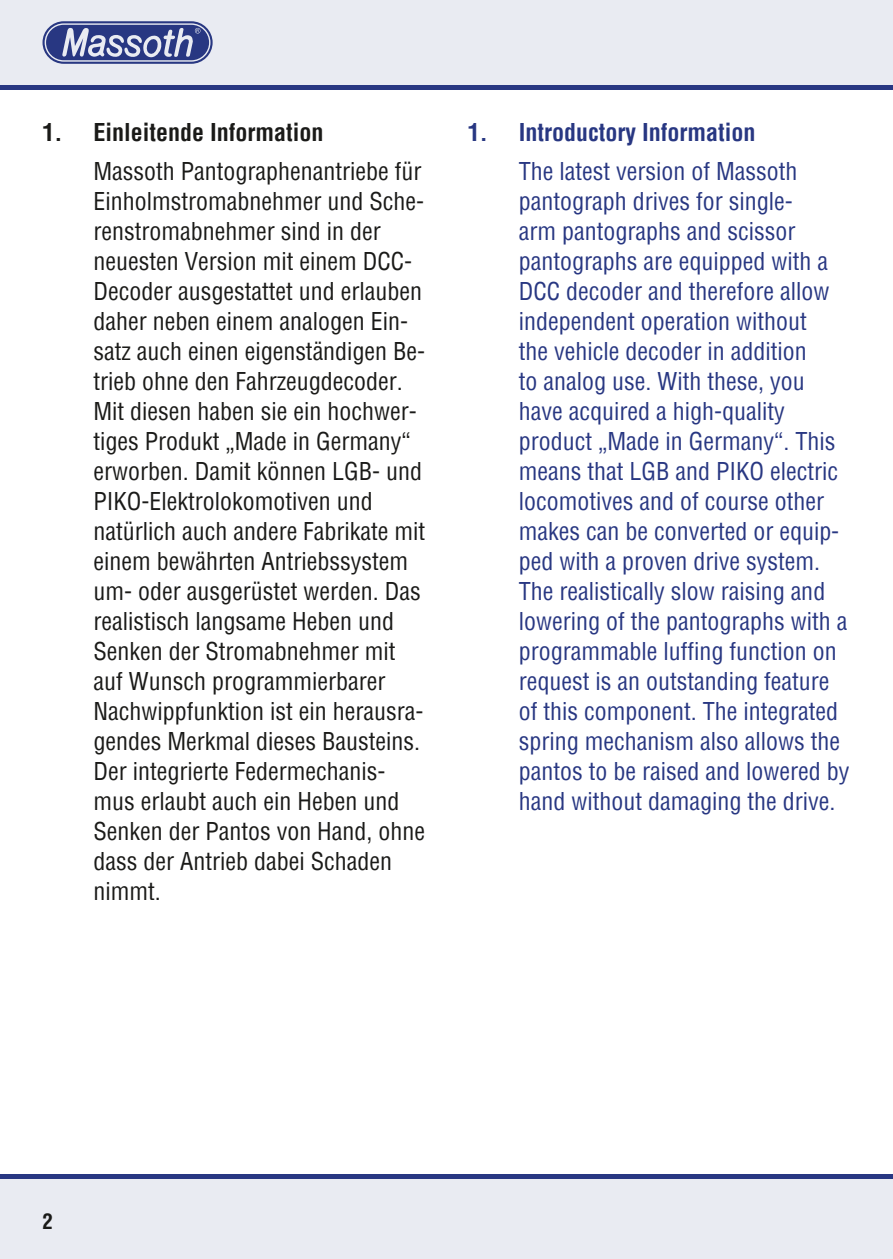
<style>
.page{position:relative;width:893px;height:1259px;background:#fff}
.page>*{position:absolute;margin:0;border:0;box-sizing:border-box;transform-origin:0 0}
.t1{font:condensed 24px/30px "Helvetica";color:#1a1a18}
.t2{font:condensed 24px/30px "Helvetica";color:#283782}
.t3{font:700 condensed 24px "Helvetica";color:#283782}
.t4{font:700 condensed 24px "Helvetica";color:#1a1a18}
.t5{font:700 condensed 21px "Helvetica";color:#1a1a18}
</style>
<div class="page">
<div style="left:0;top:1174px;width:893px;height:85px;background:#e9ebf2"></div>
<div style="left:0;top:0;width:893px;height:85px;background:#e9ebf2"></div>
<svg style="left:43px;top:21px;width:170px;height:43px"></svg>
<hr style="left:0;top:85px;width:893px;height:4px;background:#283782">
<hr style="left:0;top:1174px;width:893px;height:4px;background:#283782">
<p class="t4" style="left:43px;top:116px;width:283px">1. Einleitende Information</p>
<p class="t1" style="left:94px;top:156px;width:333px">Massoth Pantographenantriebe für<br>Einholmstromabnehmer und Sche&shy;renstromabnehmer sind in der neuesten Version mit einem DCC-<br>Decoder ausgestattet und erlauben daher neben einem analogen Ein&shy;satz auch einen eigenständigen Be&shy;trieb ohne den Fahrzeugdecoder.<br>Mit diesen haben sie ein hochwer&shy;tiges Produkt „Made in Germany“ erworben. Damit können LGB- und<br>PIKO-Elektrolokomotiven und natürlich auch andere Fabrikate mit einem bewährten Antriebssystem um- oder ausgerüstet werden. Das realistisch langsame Heben und<br>Senken der Stromabnehmer mit auf Wunsch programmierbarer<br>Nachwippfunktion ist ein herausra&shy;gendes Merkmal dieses Bausteins.<br>Der integrierte Federmechanis&shy;mus erlaubt auch ein Heben und<br>Senken der Pantos von Hand, ohne dass der Antrieb dabei Schaden nimmt.</p>
<p class="t3" style="left:468px;top:116px;width:289px">1. Introductory Information</p>
<p class="t2" style="left:519px;top:156px;width:332px">The latest version of Massoth pantograph drives for single-<br>arm pantographs and scissor pantographs are equipped with a<br>DCC decoder and therefore allow independent operation without<br>the vehicle decoder in addition<br>to analog use. With these, you have acquired a high-quality product „Made in Germany“. This means that LGB and PIKO electric locomotives and of course other makes can be converted or equip&shy;ped with a proven drive system.<br>The realistically slow raising and lowering of the pantographs with a programmable luffing function on request is an outstanding feature of this component. The integrated spring mechanism also allows the pantos to be raised and lowered by hand without damaging the drive.</p>
<p class="t5" style="left:43px;top:1207px;width:12px">2</p>
</div>
